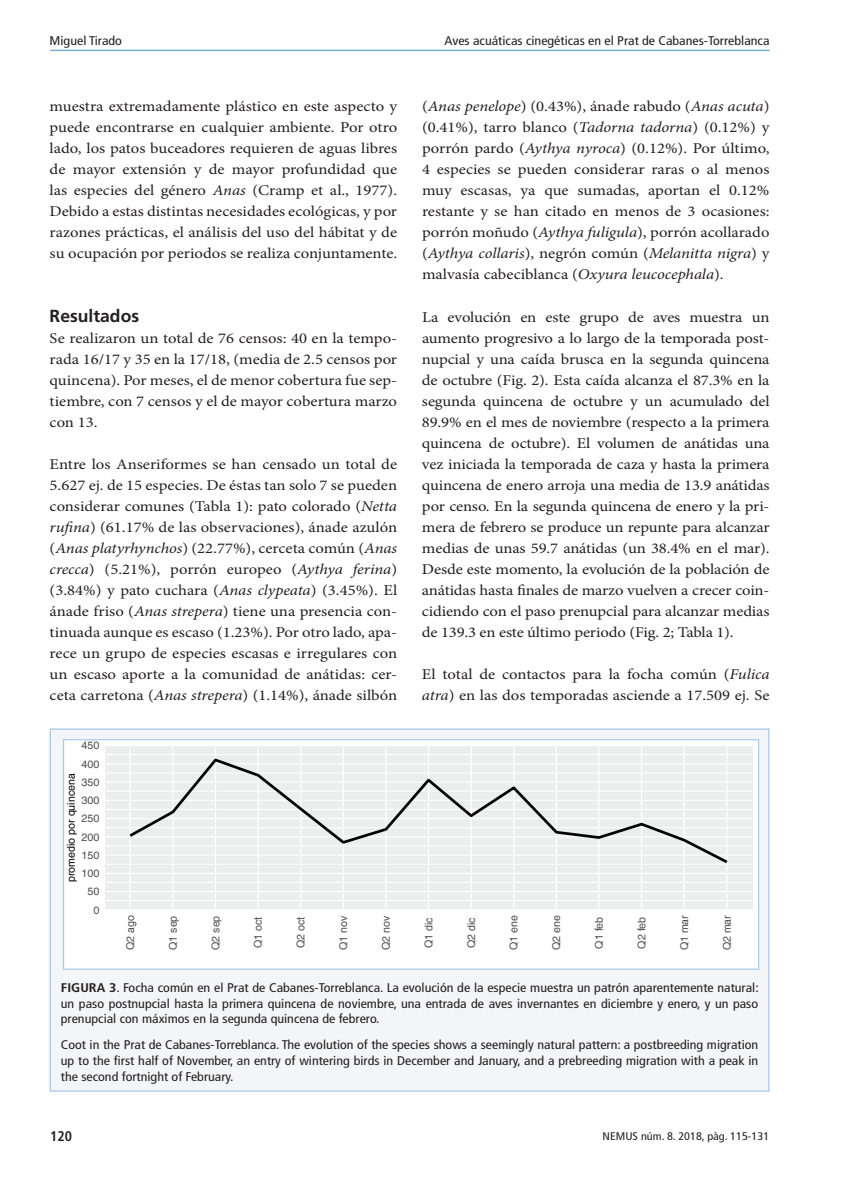
<style>
.page{position:relative;width:844px;height:1191px;background:#fff}
.page>*{position:absolute;margin:0;border:0;box-sizing:border-box;transform-origin:0 0}
.t1{font:700 17.5px "Frutiger LT Std";color:#231f20}
.t2{font:15.05px/21px "Minion Pro";color:#231f20;text-align:justify;scale:1.11 1}
.t3{font:700 condensed 14px "Frutiger LT Std";color:#231f20}
.t4{font:condensed 12.6px/15.8px "Frutiger LT Std";color:#231f20;text-align:justify;scale:1.11 1}
.t5{font:condensed 11.03px "Frutiger LT Std";color:#231f20;scale:1.11 1}
.t6{font:10.67px "Helvetica";color:#4c4d4d}
.t7{font:10.67px "Helvetica";color:#040503}
.s1{font-style:italic}
.s2{font-weight:700}
</style>
<div class="page">
<hr style="left:50px;top:50px;width:719px;height:1px;background:#77afd4">
<div style="left:50px;top:729px;width:718px;height:362px;background:#f4f5f6"></div>
<div style="left:65px;top:741px;width:692px;height:226px;background:#fff"></div>
<div style="left:105px;top:745px;width:647px;height:164px;background:#eceded"></div>
<hr style="left:105px;top:900px;width:647px;height:1px;background:#fff">
<hr style="left:105px;top:882px;width:647px;height:1px;background:#fff">
<hr style="left:105px;top:864px;width:647px;height:1px;background:#fff">
<hr style="left:105px;top:845px;width:647px;height:1px;background:#fff">
<hr style="left:105px;top:827px;width:647px;height:1px;background:#fff">
<hr style="left:105px;top:809px;width:647px;height:1px;background:#fff">
<hr style="left:105px;top:791px;width:647px;height:1px;background:#fff">
<hr style="left:105px;top:772px;width:647px;height:1px;background:#fff">
<hr style="left:105px;top:754px;width:647px;height:1px;background:#fff">
<hr style="left:105px;top:909px;width:647px;height:1px;background:#fff">
<hr style="left:105px;top:891px;width:647px;height:1px;background:#fff">
<hr style="left:105px;top:872px;width:647px;height:2px;background:#fff">
<hr style="left:105px;top:854px;width:647px;height:1px;background:#fff">
<hr style="left:105px;top:836px;width:647px;height:1px;background:#fff">
<hr style="left:105px;top:818px;width:647px;height:1px;background:#fff">
<hr style="left:105px;top:799px;width:647px;height:2px;background:#fff">
<hr style="left:105px;top:781px;width:647px;height:1px;background:#fff">
<hr style="left:105px;top:763px;width:647px;height:1px;background:#fff">
<hr style="left:105px;top:745px;width:647px;height:1px;background:#fff">
<hr style="left:130px;top:745px;width:1px;height:164px;background:#fff">
<hr style="left:172px;top:745px;width:1px;height:164px;background:#fff">
<hr style="left:215px;top:745px;width:1px;height:164px;background:#fff">
<hr style="left:257px;top:745px;width:1px;height:164px;background:#fff">
<hr style="left:300px;top:745px;width:1px;height:164px;background:#fff">
<hr style="left:342px;top:745px;width:2px;height:164px;background:#fff">
<hr style="left:385px;top:745px;width:1px;height:164px;background:#fff">
<hr style="left:428px;top:745px;width:1px;height:164px;background:#fff">
<hr style="left:470px;top:745px;width:1px;height:164px;background:#fff">
<hr style="left:513px;top:745px;width:1px;height:164px;background:#fff">
<hr style="left:555px;top:745px;width:2px;height:164px;background:#fff">
<hr style="left:598px;top:745px;width:1px;height:164px;background:#fff">
<hr style="left:641px;top:745px;width:1px;height:164px;background:#fff">
<hr style="left:683px;top:745px;width:1px;height:164px;background:#fff">
<hr style="left:726px;top:745px;width:1px;height:164px;background:#fff">
<svg style="left:126px;top:756px;width:604px;height:108px"></svg>
<div style="left:63px;top:739px;width:696px;height:230px;border:1px solid #aacaea"></div>
<p class="t4" style="left:50px;top:33px;width:67px">Miguel Tirado</p>
<p class="t4" style="left:444px;top:33px;width:294px">Aves acuáticas cinegéticas en el Prat de Cabanes-Torreblanca</p>
<p class="t2" style="left:50px;top:96px;width:314px">muestra extremadamente plástico en este aspecto y puede encontrarse en cualquier ambiente. Por otro lado, los patos buceadores requieren de aguas libres de mayor extensión y de mayor profundidad que las especies del género <span class="s1">Anas</span> (Cramp et al., 1977).<br>Debido a estas distintas necesidades ecológicas, y por razones prácticas, el análisis del uso del hábitat y de su ocupación por periodos se realiza conjuntamente.</p>
<p class="t1" style="left:50px;top:305px;width:91px">Resultados</p>
<p class="t2" style="left:50px;top:327px;width:314px">Se realizaron un total de 76 censos: 40 en la tempo&shy;rada 16/17 y 35 en la 17/18, (media de 2.5 censos por quincena). Por meses, el de menor cobertura fue sep&shy;tiembre, con 7 censos y el de mayor cobertura marzo con 13.</p>
<p class="t2" style="left:50px;top:454px;width:314px">Entre los Anseriformes se han censado un total de 5.627 ej. de 15 especies. De éstas tan solo 7 se pueden considerar comunes (Tabla 1): pato colorado (<span class="s1">Netta rufina</span>) (61.17% de las observaciones), ánade azulón (<span class="s1">Anas platyrhynchos</span>) (22.77%), cerceta común (<span class="s1">Anas crecca</span>) (5.21%), porrón europeo (<span class="s1">Aythya ferina</span>) (3.84%) y pato cuchara (<span class="s1">Anas clypeata</span>) (3.45%). El ánade friso (<span class="s1">Anas strepera</span>) tiene una presencia con&shy;tinuada aunque es escaso (1.23%). Por otro lado, apa&shy;rece un grupo de especies escasas e irregulares con un escaso aporte a la comunidad de anátidas: cer&shy;ceta carretona (<span class="s1">Anas strepera</span>) (1.14%), ánade silbón</p>
<p class="t6" style="left:81px;top:739px;width:19px">450</p>
<p class="t6" style="left:81px;top:757px;width:19px">400</p>
<p class="t7" style="left:65px;top:882px;width:110px;rotate:-90deg">promedio por quincena</p>
<p class="t6" style="left:81px;top:776px;width:19px">350</p>
<p class="t6" style="left:81px;top:794px;width:19px">300</p>
<p class="t6" style="left:81px;top:812px;width:19px">250</p>
<p class="t6" style="left:81px;top:830px;width:19px">200</p>
<p class="t6" style="left:81px;top:849px;width:19px">150</p>
<p class="t6" style="left:81px;top:867px;width:19px">100</p>
<p class="t6" style="left:87px;top:885px;width:13px">50</p>
<p class="t2" style="left:422px;top:96px;width:314px">(<span class="s1">Anas penelope</span>) (0.43%), ánade rabudo (<span class="s1">Anas acuta</span>) (0.41%), tarro blanco (<span class="s1">Tadorna tadorna</span>) (0.12%) y porrón pardo (<span class="s1">Aythya nyroca</span>) (0.12%). Por último, 4 especies se pueden considerar raras o al menos muy escasas, ya que sumadas, aportan el 0.12% restante y se han citado en menos de 3 ocasiones: porrón moñudo (<span class="s1">Aythya fuligula</span>), porrón acollarado (<span class="s1">Aythya collaris</span>), negrón común (<span class="s1">Melanitta nigra</span>) y malvasía cabeciblanca (<span class="s1">Oxyura leucocephala</span>).</p>
<p class="t2" style="left:422px;top:306px;width:314px">La evolución en este grupo de aves muestra un aumento progresivo a lo largo de la temporada post&shy;nupcial y una caída brusca en la segunda quincena de octubre (Fig. 2). Esta caída alcanza el 87.3% en la segunda quincena de octubre y un acumulado del 89.9% en el mes de noviembre (respecto a la primera quincena de octubre). El volumen de anátidas una vez iniciada la temporada de caza y hasta la primera quincena de enero arroja una media de 13.9 anátidas por censo. En la segunda quincena de enero y la pri&shy;mera de febrero se produce un repunte para alcanzar medias de unas 59.7 anátidas (un 38.4% en el mar).<br>Desde este momento, la evolución de la población de anátidas hasta finales de marzo vuelven a crecer coin&shy;cidiendo con el paso prenupcial para alcanzar medias de 139.3 en este último periodo (Fig. 2; Tabla 1).</p>
<p class="t2" style="left:422px;top:664px;width:314px">El total de contactos para la focha común (<span class="s1">Fulica atra</span>) en las dos temporadas asciende a 17.509 ej. Se</p>
<p class="t6" style="left:93px;top:903px;width:7px">0</p>
<p class="t6" style="left:124px;top:950px;width:36px;rotate:-90deg">Q2 ago</p>
<p class="t6" style="left:167px;top:950px;width:36px;rotate:-90deg">Q1 sep</p>
<p class="t6" style="left:209px;top:950px;width:36px;rotate:-90deg">Q2 sep</p>
<p class="t6" style="left:252px;top:948px;width:33px;rotate:-90deg">Q1 oct</p>
<p class="t6" style="left:294px;top:948px;width:33px;rotate:-90deg">Q2 oct</p>
<p class="t6" style="left:337px;top:949px;width:36px;rotate:-90deg">Q1 nov</p>
<p class="t6" style="left:380px;top:949px;width:36px;rotate:-90deg">Q2 nov</p>
<p class="t6" style="left:422px;top:948px;width:32px;rotate:-90deg">Q1 dic</p>
<p class="t6" style="left:465px;top:948px;width:32px;rotate:-90deg">Q2 dic</p>
<p class="t6" style="left:507px;top:950px;width:36px;rotate:-90deg">Q1 ene</p>
<p class="t6" style="left:550px;top:950px;width:36px;rotate:-90deg">Q2 ene</p>
<p class="t6" style="left:592px;top:948px;width:33px;rotate:-90deg">Q1 feb</p>
<p class="t6" style="left:635px;top:948px;width:33px;rotate:-90deg">Q2 feb</p>
<p class="t6" style="left:678px;top:950px;width:37px;rotate:-90deg">Q1 mar</p>
<p class="t6" style="left:720px;top:950px;width:37px;rotate:-90deg">Q2 mar</p>
<p class="t4" style="left:61px;top:979px;width:630px"><span class="s2">FIGURA 3</span>. Focha común en el Prat de Cabanes-Torreblanca. La evolución de la especie muestra un patrón aparentemente natural: un paso postnupcial hasta la primera quincena de noviembre, una entrada de aves invernantes en diciembre y enero, y un paso prenupcial con máximos en la segunda quincena de febrero.</p>
<p class="t4" style="left:61px;top:1036px;width:629px">Coot in the Prat de Cabanes-Torreblanca. The evolution of the species shows a seemingly natural pattern: a postbreeding migration up to the first half of November, an entry of wintering birds in December and January, and a prebreeding migration with a peak in the second fortnight of February.</p>
<p class="t3" style="left:50px;top:1128px;width:23px">120</p>
<p class="t5" style="left:602px;top:1129px;width:151px">NEMUS núm. 8. 2018, pàg. 115-131</p>
</div>
